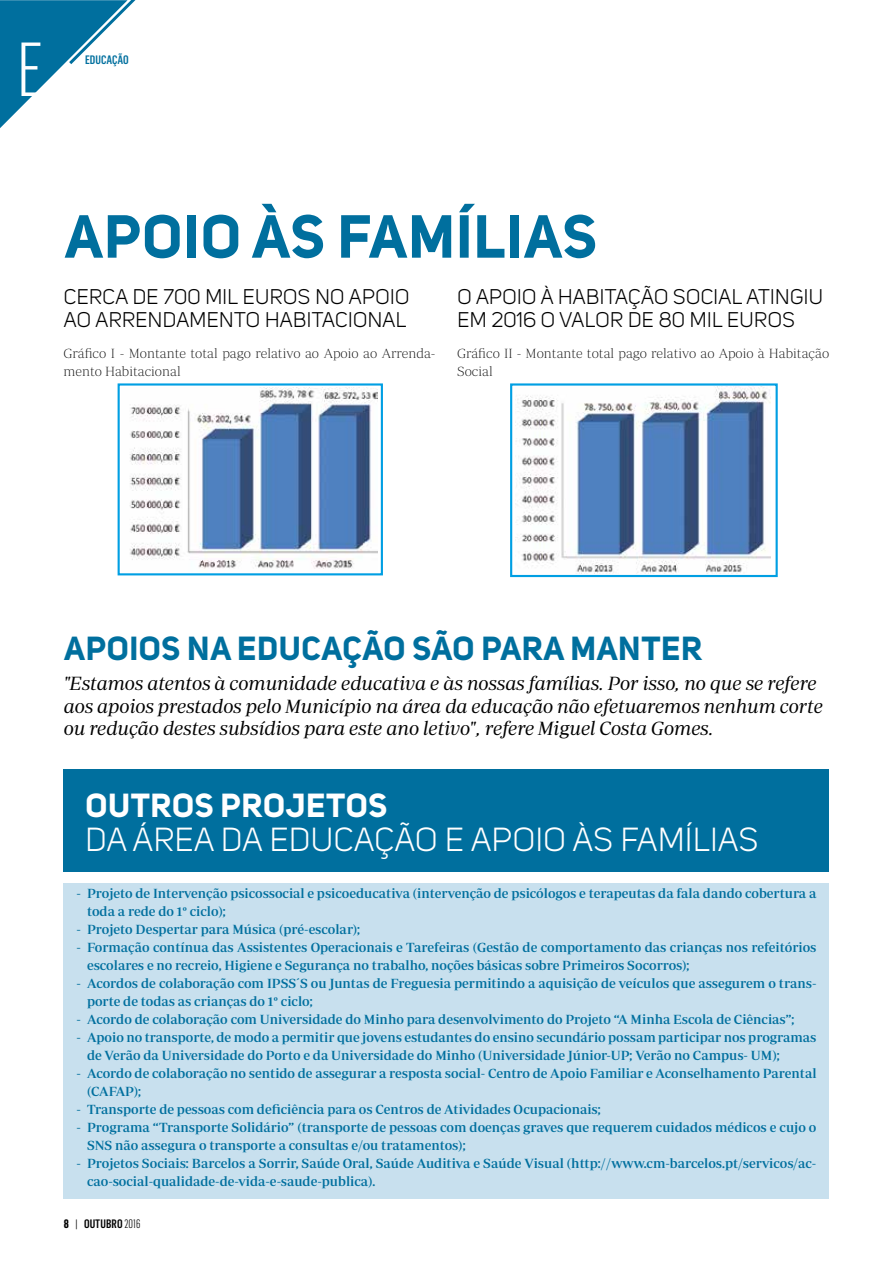
<style>
.page{position:relative;width:893px;height:1263px;background:#fff}
.page>*{position:absolute;margin:0;border:0;box-sizing:border-box;transform-origin:0 0}
.t1{font:300 75px "Flama Condensed";color:#fff}
.t2{font:700 60px "Uni Sans";letter-spacing:.02em;color:#006f9e}
.t3{font:33px "Uni Sans";letter-spacing:.02em;color:#fff}
.t4{font:700 33px "Uni Sans";letter-spacing:.02em;color:#006f9e}
.t5{font:700 33px "Uni Sans";letter-spacing:.02em;color:#fff}
.t6{font:21px/22.5px "Uni Sans";letter-spacing:.02em;color:#000}
.t7{font:19.5px/22.5px "Periodico Display Lg It";color:#000}
.t8{font:500 13.5px/18px "Periodico Display";color:#006f9e}
.t9{font:13.5px/18px "Periodico Display Ut Lg";color:#000}
.t10{font:500 12px "Flama Condensed";letter-spacing:.005em;color:#000}
.t11{font:500 12px "Flama Condensed";letter-spacing:-.005em;color:#006f9e}
.s1{font-weight:700}
.s2{font-family:"Flama Condensed Basic";font-weight:400}
.s3{font-weight:300}
</style>
<div class="page">
<svg style="left:0;top:0;width:136px;height:128px"></svg>
<div style="left:118px;top:383px;width:265px;height:192px;border:2px solid #009fe3"></div>
<img style="left:129px;top:387px;width:249px;height:182px">
<div style="left:510px;top:383px;width:268px;height:194px;border:2px solid #009fe3"></div>
<img style="left:516px;top:387px;width:255px;height:187px">
<div style="left:64px;top:769px;width:765px;height:103px;background:#006f9e"></div>
<div style="left:64px;top:884px;width:765px;height:315px;background:#c8e0ee"></div>
<h1 class="t1" style="left:17px;top:23px;width:28px">E</h1>
<p class="t11" style="left:85px;top:52px;width:45px">EDUCAÇÃO</p>
<h2 class="t2" style="left:65px;top:199px;width:533px">APOIO ÀS FAMÍLIAS</h2>
<h3 class="t6" style="left:64px;top:286px;width:347px">CERCA DE 700 MIL EUROS NO APOIO<br>AO ARRENDAMENTO HABITACIONAL</h3>
<h3 class="t6" style="left:457px;top:286px;width:367px">O APOIO À HABITAÇÃO SOCIAL ATINGIU<br>EM 2016 O VALOR DE 80 MIL EUROS</h3>
<p class="t9" style="left:64px;top:345px;width:374px">Gráfico I - Montante total pago relativo ao Apoio ao Arrenda&shy;mento Habitacional</p>
<p class="t9" style="left:457px;top:345px;width:374px">Gráfico II - Montante total pago relativo ao Apoio à Habitação<br>Social</p>
<h3 class="t4" style="left:64px;top:628px;width:639px">APOIOS NA EDUCAÇÃO SÃO PARA MANTER</h3>
<p class="t7" style="left:64px;top:672px;width:761px">"Estamos atentos à comunidade educativa e às nossas famílias. Por isso, no que se refere aos apoios prestados pelo Município na área da educação não efetuaremos nenhum corte ou redução destes subsídios para este ano letivo", refere Miguel Costa Gomes.</p>
<h3 class="t5" style="left:85px;top:784px;width:303px">OUTROS PROJETOS</h3>
<h3 class="t3" style="left:85px;top:821px;width:674px">DA ÁREA DA EDUCAÇÃO E APOIO ÀS FAMÍLIAS</h3>
<p class="t8" style="left:87px;top:884px;width:731px;text-indent:-11px">- Projeto de Intervenção psicossocial e psicoeducativa (intervenção de psicólogos e terapeutas da fala dando cobertura a toda a rede do 1º ciclo);</p>
<p class="t8" style="left:77px;top:920px;width:285px">- Projeto Despertar para Música (pré-escolar);</p>
<p class="t8" style="left:87px;top:938px;width:731px;text-indent:-11px">- Formação contínua das Assistentes Operacionais e Tarefeiras (Gestão de comportamento das crianças nos refeitórios escolares e no recreio, Higiene e Segurança no trabalho, noções básicas sobre Primeiros Socorros);</p>
<p class="t8" style="left:87px;top:974px;width:731px;text-indent:-11px">- Acordos de colaboração com IPSS´S ou Juntas de Freguesia permitindo a aquisição de veículos que assegurem o trans&shy;porte de todas as crianças do 1º ciclo;</p>
<p class="t8" style="left:77px;top:1010px;width:719px">- Acordo de colaboração com Universidade do Minho para desenvolvimento do Projeto “A Minha Escola de Ciências”;</p>
<p class="t8" style="left:87px;top:1028px;width:731px;text-indent:-11px">- Apoio no transporte, de modo a permitir que jovens estudantes do ensino secundário possam participar nos programas de Verão da Universidade do Porto e da Universidade do Minho (Universidade Júnior-UP; Verão no Campus- UM);</p>
<p class="t8" style="left:87px;top:1064px;width:731px;text-indent:-11px">- Acordo de colaboração no sentido de assegurar a resposta social- Centro de Apoio Familiar e Aconselhamento Parental (CAFAP);</p>
<p class="t8" style="left:77px;top:1100px;width:526px">- Transporte de pessoas com deficiência para os Centros de Atividades Ocupacionais;</p>
<p class="t8" style="left:87px;top:1118px;width:731px;text-indent:-11px">- Programa “Transporte Solidário” (transporte de pessoas com doenças graves que requerem cuidados médicos e cujo o<br>SNS não assegura o transporte a consultas e/ou tratamentos);</p>
<p class="t8" style="left:87px;top:1154px;width:731px;text-indent:-11px">- Projetos Sociais: Barcelos a Sorrir, Saúde Oral, Saúde Auditiva e Saúde Visual (http://www.cm-barcelos.pt/servicos/ac&shy;cao-social-qualidade-de-vida-e-saude-publica).</p>
<p class="t10" style="left:64px;top:1216px;width:78px"><span class="s1">8</span> <span class="s2">|</span> OUTUBRO <span class="s3">2016</span></p>
</div>
